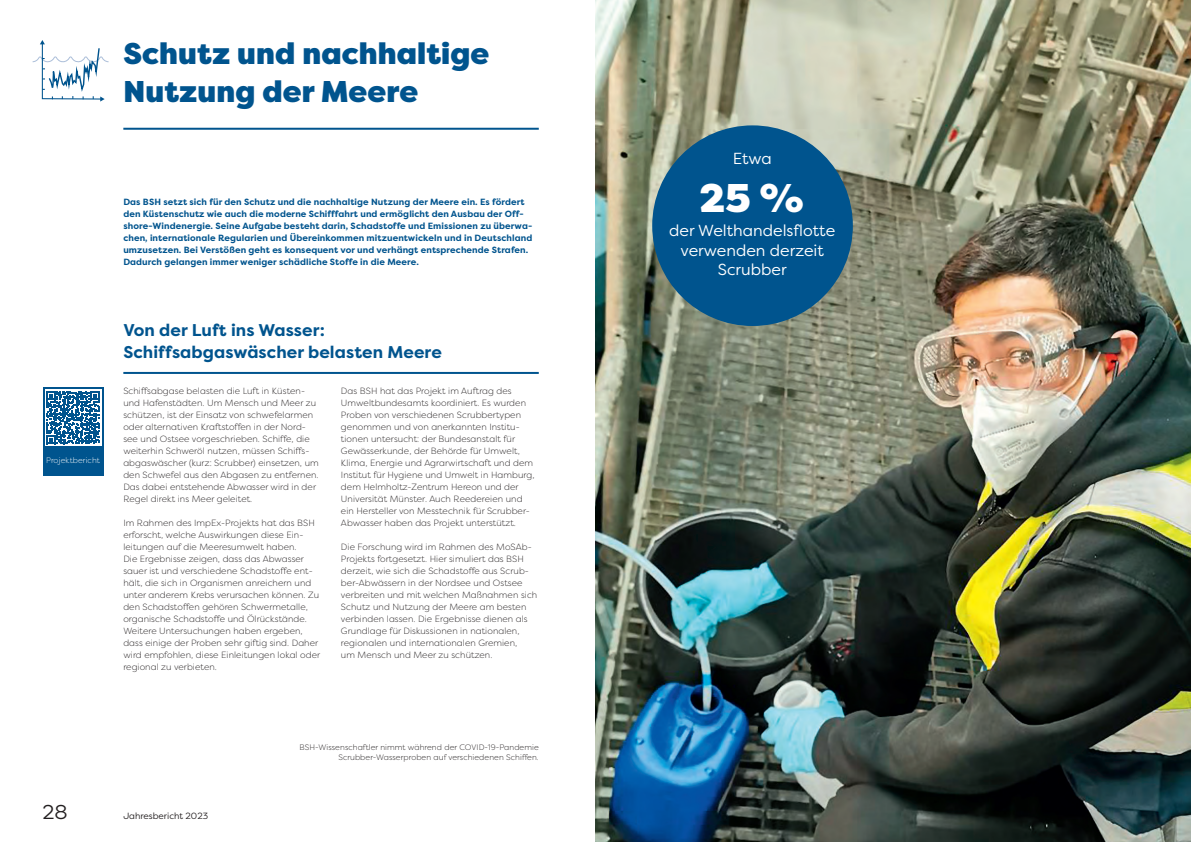
<style>
.page{position:relative;width:1191px;height:842px;background:#fff}
.page>*{position:absolute;margin:0;border:0;box-sizing:border-box;transform-origin:0 0}
.t1{font:900 40px "Filson Pro";color:#fff}
.t2{font:900 30px/38px "Filson Pro";letter-spacing:.005em;color:#00548e}
.t3{font:20px "Filson Pro";color:#231f20}
.t4{font:700 17px/22px "Filson Pro";letter-spacing:.005em;color:#00548e}
.t5{font:16px/19.2px "Filson Pro";color:#fff;text-align:center}
.t6{font:300 9px/12px "Filson Pro";letter-spacing:.01em;color:#231f20}
.t7{font:700 9px/12px "Filson Pro";letter-spacing:.01em;color:#00548e}
.t8{font:9px "Filson Pro";color:#231f20}
.t9{font:300 8px/10px "Filson Pro";letter-spacing:.01em;color:#231f20;text-align:right}
.t10{font:300 8px "Filson Pro";letter-spacing:.01em;color:#fff}
</style>
<div class="page">
<hr style="left:123px;top:372px;width:416px;height:2px;background:#00548e">
<hr style="left:123px;top:128px;width:416px;height:2px;background:#00548e">
<div style="left:43px;top:387px;width:60px;height:89px;background:#00548e"></div>
<div style="left:45px;top:389px;width:56px;height:57px;background:#fff"></div>
<svg style="left:46px;top:391px;width:54px;height:53px"></svg>
<img style="left:596px;top:0;width:595px;height:842px">
<div style="left:652px;top:125px;width:201px;height:201px;background:#00548e;border-radius:50%"></div>
<svg style="left:33px;top:40px;width:76px;height:62px"></svg>
<h2 class="t2" style="left:123px;top:35px;width:367px">Schutz und nachhaltige<br>Nutzung der Meere</h2>
<p class="t10" style="left:46px;top:455px;width:55px">Projektbericht</p>
<p class="t7" style="left:123px;top:196px;width:410px">Das BSH setzt sich für den Schutz und die nachhaltige Nutzung der Meere ein. Es fördert den Küstenschutz wie auch die moderne Schifffahrt und ermöglicht den Ausbau der Off&shy;shore-Windenergie. Seine Aufgabe besteht darin, Schadstoffe und Emissionen zu überwa&shy;chen, internationale Regularien und Übereinkommen mitzuentwickeln und in Deutschland umzusetzen. Bei Verstößen geht es konsequent vor und verhängt entsprechende Strafen.<br>Dadurch gelangen immer weniger schädliche Stoffe in die Meere.</p>
<h3 class="t4" style="left:123px;top:319px;width:320px">Von der Luft ins Wasser:<br>Schiffsabgaswäscher belasten Meere</h3>
<p class="t6" style="left:123px;top:384px;width:197px">Schiffsabgase belasten die Luft in Küsten&shy;und Hafenstädten. Um Mensch und Meer zu schützen, ist der Einsatz von schwefelarmen oder alternativen Kraftstoffen in der Nord&shy;see und Ostsee vorgeschrieben. Schiffe, die weiterhin Schweröl nutzen, müssen Schiffs&shy;abgaswäscher (kurz: Scrubber) einsetzen, um den Schwefel aus den Abgasen zu entfernen.<br>Das dabei entstehende Abwasser wird in der Regel direkt ins Meer geleitet.</p>
<p class="t6" style="left:123px;top:516px;width:198px">Im Rahmen des ImpEx-Projekts hat das BSH erforscht, welche Auswirkungen diese Ein&shy;leitungen auf die Meeresumwelt haben.<br>Die Ergebnisse zeigen, dass das Abwasser sauer ist und verschiedene Schadstoffe ent&shy;hält, die sich in Organismen anreichern und unter anderem Krebs verursachen können. Zu den Schadstoffen gehören Schwermetalle, organische Schadstoffe und Ölrückstände.<br>Weitere Untersuchungen haben ergeben, dass einige der Proben sehr giftig sind. Daher wird empfohlen, diese Einleitungen lokal oder regional zu verbieten.</p>
<p class="t6" style="left:341px;top:384px;width:195px">Das BSH hat das Projekt im Auftrag des Umweltbundesamts koordiniert. Es wurden Proben von verschiedenen Scrubbertypen genommen und von anerkannten Institu&shy;tionen untersucht: der Bundesanstalt für Gewässerkunde, der Behörde für Umwelt, Klima, Energie und Agrarwirtschaft und dem Institut für Hygiene und Umwelt in Hamburg, dem Helmholtz-Zentrum Hereon und der Universität Münster. Auch Reedereien und ein Hersteller von Messtechnik für Scrubber-Abwasser haben das Projekt unterstützt.</p>
<p class="t6" style="left:341px;top:540px;width:198px">Die Forschung wird im Rahmen des MoSAb-Projekts fortgesetzt. Hier simuliert das BSH derzeit, wie sich die Schadstoffe aus Scrub&shy;ber-Abwässern in der Nordsee und Ostsee verbreiten und mit welchen Maßnahmen sich Schutz und Nutzung der Meere am besten verbinden lassen. Die Ergebnisse dienen als Grundlage für Diskussionen in nationalen, regionalen und internationalen Gremien,<br>um Mensch und Meer zu schützen.</p>
<p class="t9" style="left:299px;top:742px;width:241px">BSH-Wissenschaftler nimmt während der COVID-19-Pandemie<br>Scrubber-Wasserproben auf verschiedenen Schiffen.</p>
<h3 class="t3" style="left:43px;top:799px;width:27px">28</h3>
<p class="t8" style="left:123px;top:810px;width:86px">Jahresbericht 2023</p>
<h3 class="t5" style="left:733px;top:149px;width:40px">Etwa</h3>
<h1 class="t1" style="left:699px;top:173px;width:106px">25 %</h1>
<h3 class="t5" style="left:669px;top:221px;width:167px">der Welthandelsflotte verwenden derzeit<br>Scrubber</h3>
</div>
